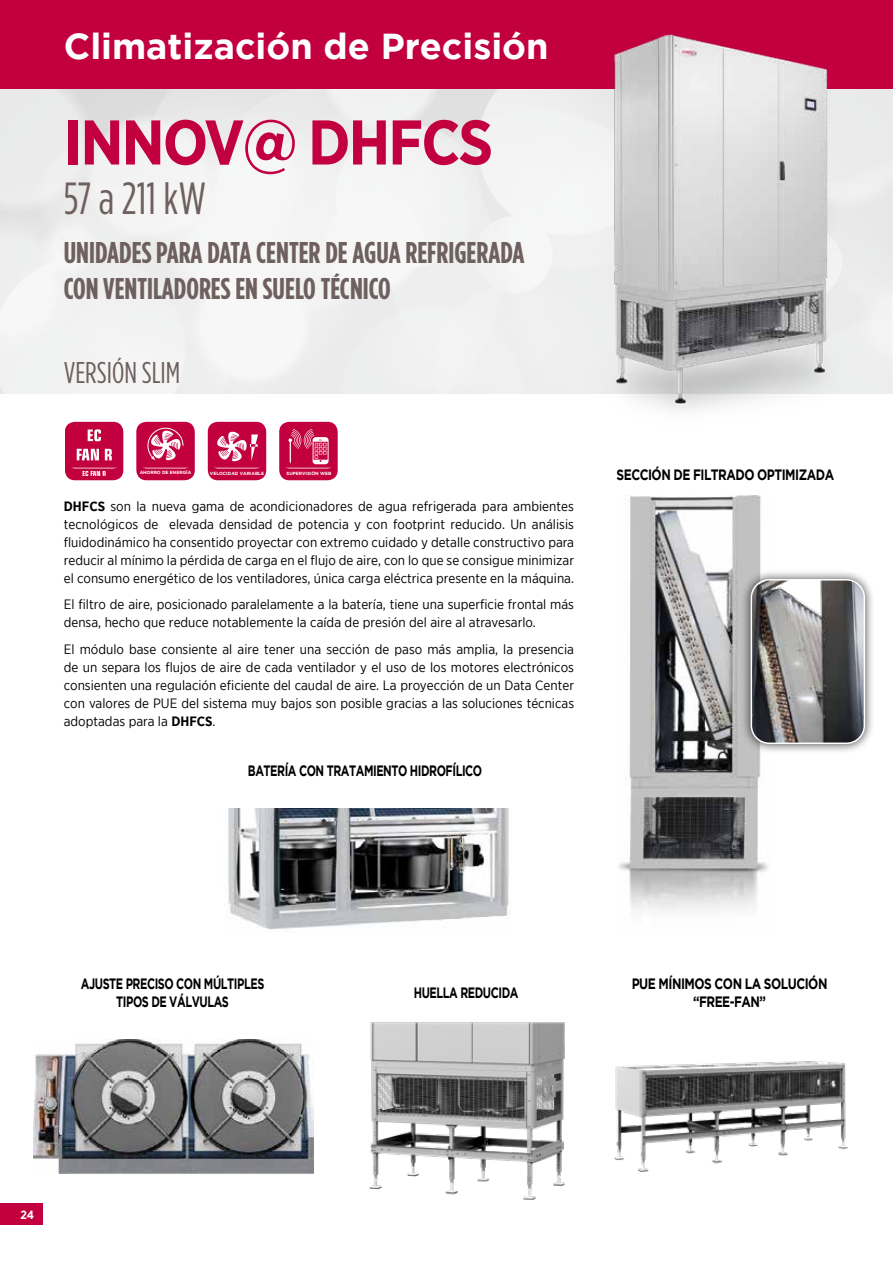
<style>
.page{position:relative;width:893px;height:1263px;background:#fff}
.page>*{position:absolute;margin:0;border:0;box-sizing:border-box;transform-origin:0 0}
.t1{font:700 63px "Gotham Narrow";letter-spacing:-.03em;color:#c3003f}
.t2{font:45px "Gotham Condensed";color:#6e605e}
.t3{font:700 36px "Gotham";color:#fff}
.t4{font:700 30px/36px "Gotham Condensed";color:#6e605e}
.t5{font:30px "Gotham Condensed";color:#6e605e}
.t6{font:700 15px/18px "Gotham";letter-spacing:-.04em;color:#000;text-align:center;scale:.73 1}
.t7{font:700 15px/18px "Gotham";letter-spacing:-.04em;color:#000;text-align:center;scale:.8 1}
.t8{font:13.5px/18px "Gotham Narrow";color:#000;text-align:justify}
.t9{font:700 12px "Gotham Narrow";color:#fff}
.t10{font:700 4.5px "Gotham";color:#fff}
.s1{font-weight:700}
</style>
<div class="page">
<div style="left:0;top:0;width:893px;height:89px;background:#c3003f"></div>
<div style="left:0;top:90px;width:893px;height:303px;background:#f1f2f2"></div>
<img style="left:597px;top:34px;width:253px;height:377px">
<svg style="left:65px;top:422px;width:58px;height:58px;background:#cc265c"></svg>
<svg style="left:279px;top:422px;width:59px;height:58px;background:#cb255b"></svg>
<svg style="left:208px;top:422px;width:58px;height:58px;background:#cd2c60"></svg>
<svg style="left:136px;top:422px;width:59px;height:58px;background:#cd2d61"></svg>
<img style="left:34px;top:1039px;width:257px;height:134px">
<img style="left:228px;top:809px;width:281px;height:121px">
<img style="left:291px;top:901px;width:274px;height:299px">
<img style="left:614px;top:1061px;width:234px;height:111px">
<img style="left:619px;top:495px;width:149px;height:415px">
<div style="left:740px;top:569px;width:135px;height:185px;background:#000;opacity:.75"></div>
<img style="left:751px;top:580px;width:113px;height:163px">
<div style="left:751px;top:579px;width:114px;height:165px;border:2px solid #fff;border-radius:18px"></div>
<div style="left:0;top:1203px;width:43px;height:22px;background:#c3003f"></div>
<h3 class="t3" style="left:64px;top:25px;width:486px">Climatización de Precisión</h3>
<h1 class="t1" style="left:64px;top:102px;width:431px">INNOV@ DHFCS</h1>
<h2 class="t2" style="left:64px;top:172px;width:144px">57 a 211 kW</h2>
<h3 class="t4" style="left:64px;top:234px;width:462px">UNIDADES PARA DATA CENTER DE AGUA REFRIGERADA<br>CON VENTILADORES EN SUELO TÉCNICO</h3>
<h3 class="t5" style="left:64px;top:355px;width:118px">VERSIÓN SLIM</h3>
<p class="t10" style="left:140px;top:470px;width:53px">AHORRO DE ENERGÍA</p>
<p class="t10" style="left:210px;top:471px;width:56px">VELOCIDAD VARIABLE</p>
<p class="t10" style="left:287px;top:471px;width:46px">SUPERVISIÓN WEB</p>
<p class="t8" style="left:64px;top:497px;width:512px"><span class="s1">DHFCS</span> son la nueva gama de acondicionadores de agua refrigerada para ambientes tecnológicos de elevada densidad de potencia y con footprint reducido. Un análisis fluidodinámico ha consentido proyectar con extremo cuidado y detalle constructivo para reducir al mínimo la pérdida de carga en el flujo de aire, con lo que se consigue minimizar el consumo energético de los ventiladores, única carga eléctrica presente en la máquina.</p>
<p class="t8" style="left:64px;top:595px;width:512px">El filtro de aire, posicionado paralelamente a la batería, tiene una superficie frontal más densa, hecho que reduce notablemente la caída de presión del aire al atravesarlo.</p>
<p class="t8" style="left:64px;top:640px;width:512px">El módulo base consiente al aire tener una sección de paso más amplia, la presencia de un separa los flujos de aire de cada ventilador y el uso de los motores electrónicos consienten una regulación eficiente del caudal de aire. La proyección de un Data Center con valores de PUE del sistema muy bajos son posible gracias a las soluciones técnicas adoptadas para la <span class="s1">DHFCS</span>.</p>
<p class="t6" style="left:248px;top:761px;width:323px">BATERÍA CON TRATAMIENTO HIDROFÍLICO</p>
<p class="t7" style="left:617px;top:466px;width:274px">SECCIÓN DE FILTRADO OPTIMIZADA</p>
<p class="t6" style="left:81px;top:974px;width:253px">AJUSTE PRECISO CON MÚLTIPLES<br>TIPOS DE VÁLVULAS</p>
<p class="t6" style="left:414px;top:983px;width:145px">HUELLA REDUCIDA</p>
<p class="t7" style="left:632px;top:974px;width:246px">PUE MÍNIMOS CON LA SOLUCIÓN “FREE-FAN”</p>
<p class="t9" style="left:20px;top:1207px;width:15px">24</p>
</div>
